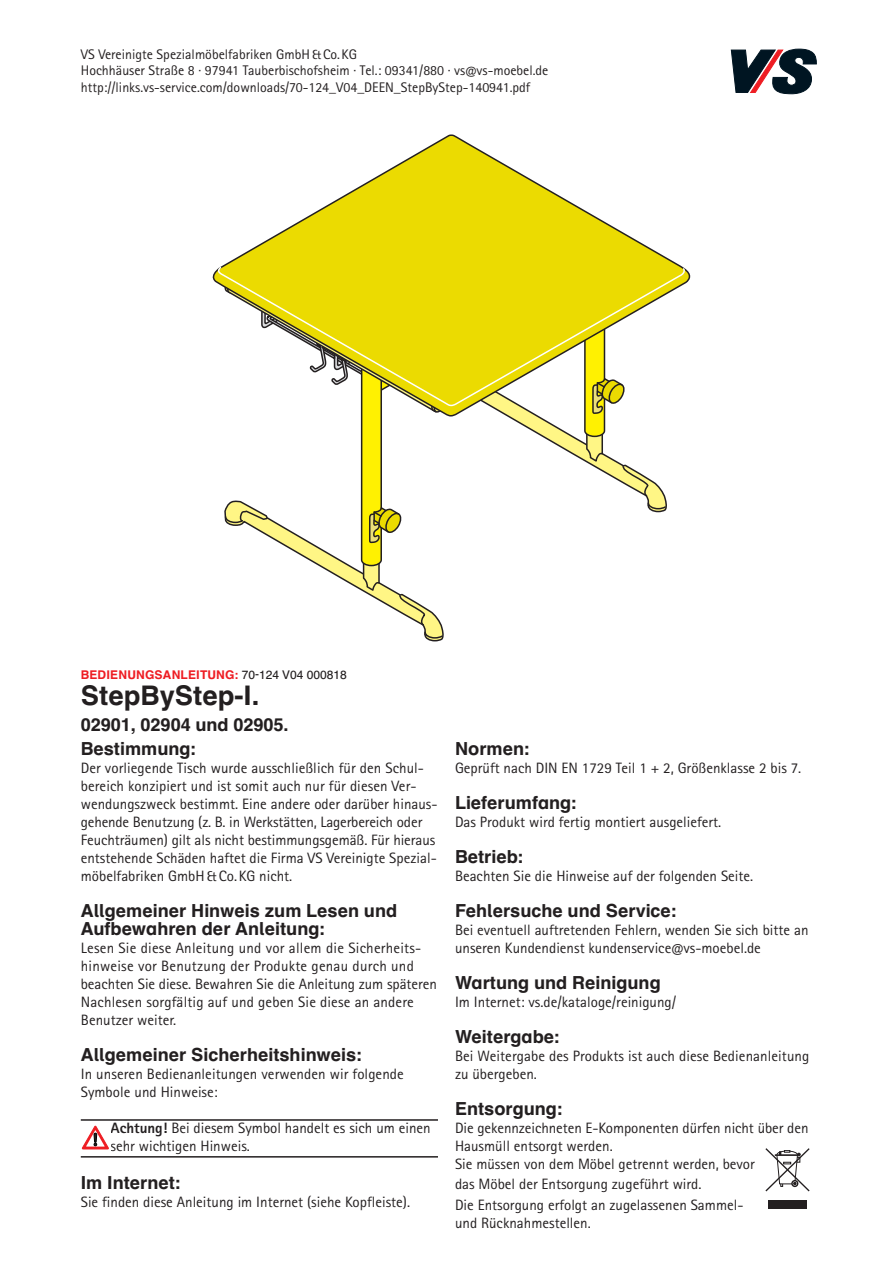
<style>
.page{position:relative;width:893px;height:1263px;background:#fff}
.page>*{position:absolute;margin:0;border:0;box-sizing:border-box;transform-origin:0 0}
.t1{font:700 27px "Schulbuch Nord Pro";color:#231f20}
.t2{font:700 18px/18px "Schulbuch Nord Pro";color:#231f20}
.t3{font:15px/18px "Rotis Sans Serif Pro";color:#231f20}
.t4{font:13.95px/16.6px "Rotis Sans Serif Pro";color:#231f20}
.t5{font:700 12px "Schulbuch Nord Pro";letter-spacing:.01em;color:#ee1d23}
.s1{font-family:"Schulbuch Nord OT";font-weight:400;color:#231f20}
.s2{font-weight:800}
</style>
<div class="page">
<svg style="left:731px;top:49px;width:85px;height:45px"></svg>
<svg style="left:224px;top:417px;width:443px;height:225px"></svg>
<svg style="left:212px;top:134px;width:479px;height:283px"></svg>
<svg style="left:218px;top:265px;width:467px;height:142px"></svg>
<svg style="left:765px;top:1148px;width:45px;height:44px"></svg>
<div style="left:768px;top:1200px;width:39px;height:9px;background:#231f20"></div>
<hr style="left:81px;top:1119px;width:357px;height:2px;background:#231f20">
<hr style="left:81px;top:1156px;width:357px;height:1px;background:#231f20">
<svg style="left:81px;top:1125px;width:28px;height:25px"></svg>
<p class="t4" style="left:81px;top:47px;width:469px">VS Vereinigte Spezialmöbelfabriken GmbH &amp; Co.KG<br>Hochhäuser Straße 8 · 97941 Tauberbischofsheim · Tel.: 09341/880 · vs@vs-moebel.de http://links.vs-service.com/downloads/70-124_V04_DEEN_StepByStep-140941.pdf</p>
<p class="t5" style="left:81px;top:670px;width:267px">BEDIENUNGSANLEITUNG: <span class="s1">70-124 V04 000818</span></p>
<h1 class="t1" style="left:81px;top:685px;width:180px">StepByStep-I.</h1>
<p class="t2" style="left:81px;top:717px;width:209px">02901, 02904 und 02905.</p>
<p class="t2" style="left:81px;top:742px;width:117px">Bestimmung:</p>
<p class="t3" style="left:81px;top:761px;width:358px">Der vorliegende Tisch wurde ausschließlich für den Schul&shy;bereich konzipiert und ist somit auch nur für diesen Ver&shy;wendungszweck bestimmt. Eine andere oder darüber hinaus&shy;gehende Benutzung (z. B. in Werkstätten, Lagerbereich oder Feuchträumen) gilt als nicht bestimmungsgemäß. Für hieraus entstehende Schäden haftet die Firma VS Vereinigte Spezial&shy;möbelfabriken GmbH &amp; Co.KG nicht.</p>
<p class="t2" style="left:81px;top:904px;width:318px">Allgemeiner Hinweis zum Lesen und<br>Aufbewahren der Anleitung:</p>
<p class="t3" style="left:81px;top:941px;width:358px">Lesen Sie diese Anleitung und vor allem die Sicherheits&shy;hinweise vor Benutzung der Produkte genau durch und beachten Sie diese. Bewahren Sie die Anleitung zum späteren Nachlesen sorgfältig auf und geben Sie diese an andere Benutzer weiter.</p>
<p class="t2" style="left:81px;top:1048px;width:283px">Allgemeiner Sicherheitshinweis:</p>
<p class="t3" style="left:81px;top:1067px;width:325px">In unseren Bedienanleitungen verwenden wir folgende<br>Symbole und Hinweise:</p>
<p class="t3" style="left:111px;top:1121px;width:322px"><span class="s2">Achtung!</span> Bei diesem Symbol handelt es sich um einen sehr wichtigen Hinweis.</p>
<p class="t2" style="left:81px;top:1175px;width:101px">Im Internet:</p>
<p class="t3" style="left:81px;top:1194px;width:331px">Sie finden diese Anleitung im Internet (siehe Kopfleiste).</p>
<p class="t2" style="left:455px;top:742px;width:76px">Normen:</p>
<p class="t3" style="left:455px;top:761px;width:348px">Geprüft nach DIN EN 1729 Teil 1 + 2, Größenklasse 2 bis 7.</p>
<p class="t2" style="left:455px;top:796px;width:123px">Lieferumfang:</p>
<p class="t3" style="left:455px;top:815px;width:268px">Das Produkt wird fertig montiert ausgeliefert.</p>
<p class="t2" style="left:455px;top:850px;width:70px">Betrieb:</p>
<p class="t3" style="left:455px;top:869px;width:300px">Beachten Sie die Hinweise auf der folgenden Seite.</p>
<p class="t2" style="left:455px;top:904px;width:223px">Fehlersuche und Service:</p>
<p class="t3" style="left:455px;top:923px;width:355px">Bei eventuell auftretenden Fehlern, wenden Sie sich bitte an unseren Kundendienst kundenservice@vs-moebel.de</p>
<p class="t2" style="left:455px;top:976px;width:207px">Wartung und Reinigung</p>
<p class="t3" style="left:455px;top:995px;width:223px">Im Internet: vs.de/kataloge/reinigung/</p>
<p class="t2" style="left:455px;top:1030px;width:106px">Weitergabe:</p>
<p class="t3" style="left:455px;top:1049px;width:356px">Bei Weitergabe des Produkts ist auch diese Bedienanleitung zu übergeben.</p>
<p class="t2" style="left:455px;top:1102px;width:109px">Entsorgung:</p>
<p class="t3" style="left:455px;top:1121px;width:355px">Die gekennzeichneten E-Komponenten dürfen nicht über den Hausmüll entsorgt werden.<br>Sie müssen von dem Möbel getrennt werden, bevor<br>das Möbel der Entsorgung zugeführt wird.</p>
<p class="t3" style="left:455px;top:1197px;width:290px">Die Entsorgung erfolgt an zugelassenen Sammel&shy;und Rücknahmestellen.</p>
</div>
